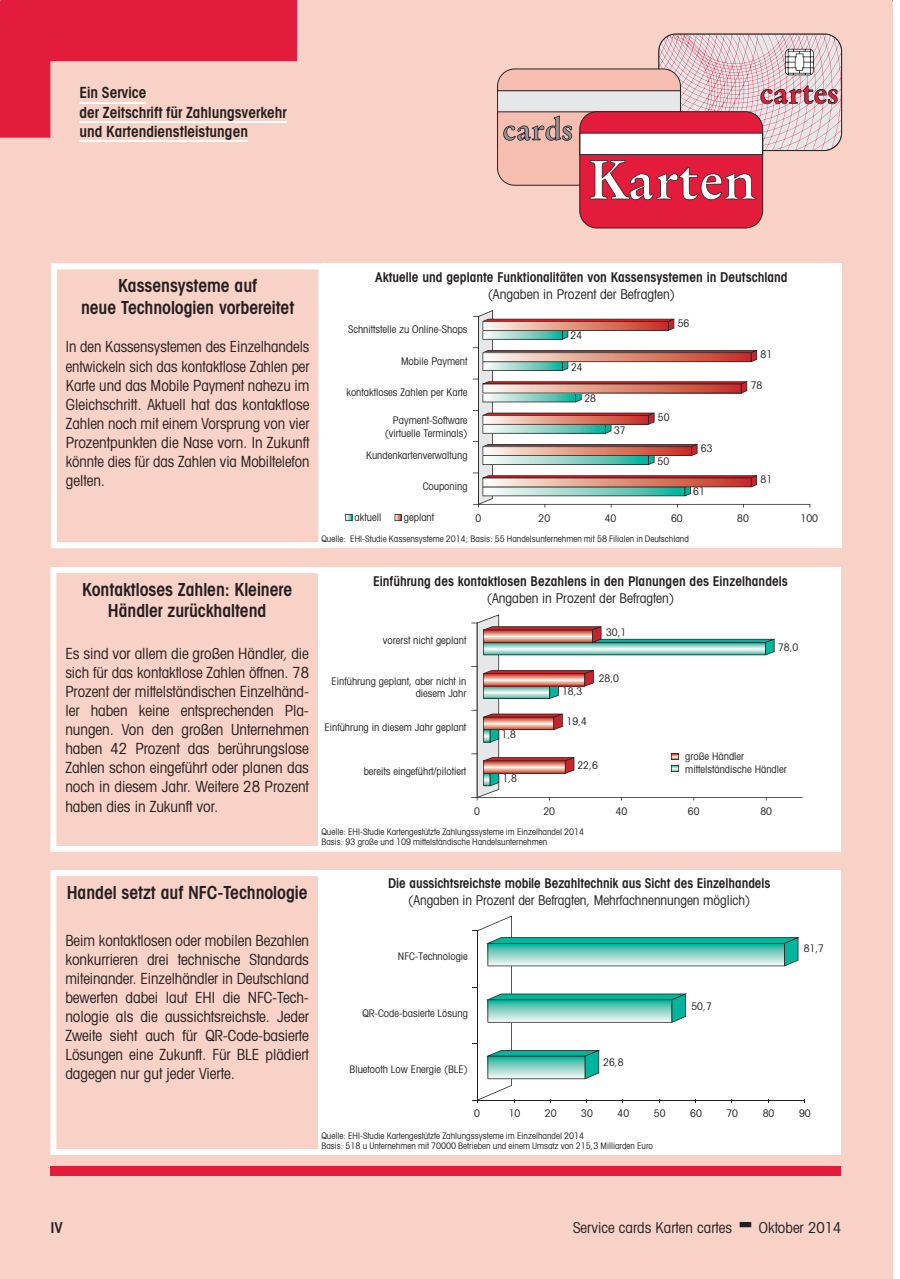
<style>
.page{position:relative;width:900px;height:1279px;background:#fff}
.page>*{position:absolute;margin:0;border:0;box-sizing:border-box;transform-origin:0 0}
.t1{font:700 54.75px "Stempel Garamond";color:#fff}
.t2{font:700 30.45px "Stempel Garamond";color:#e41c3b}
.t3{font:700 30.45px "Stempel Garamond";color:#939598}
.t4{font:600 condensed 18px/21.3px "Avant Garde";letter-spacing:-.005em;color:#231f20;text-align:center}
.t5{font:condensed 15.3px/19.2px "Avant Garde";letter-spacing:-.005em;color:#231f20;text-align:justify}
.t6{font:condensed 15.3px/19.2px "Avant Garde";letter-spacing:-.005em;color:#231f20;text-align:justify;scale:.96 1}
.t7{font:600 condensed 15.3px/19.2px "Avant Garde";color:#231f20}
.t8{font:condensed 15px "Avant Garde";color:#231f20}
.t9{font:600 condensed 15px "Avant Garde";color:#231f20}
.t10{font:600 condensed 13.5px "Avant Garde";color:#231f20}
.t11{font:condensed 13.5px "Avant Garde";color:#231f20}
.t12{font:condensed 10.5px/12.6px "Avant Garde";color:#231f20;text-align:right}
.t13{font:condensed 9px/10.5px "Avant Garde";color:#231f20}
</style>
<div class="page">
<div style="left:0;top:0;width:892px;height:1279px;background:#f9d2c7"></div>
<div style="left:321px;top:567px;width:520px;height:285px;background:#fff"></div>
<hr style="left:477px;top:797px;width:326px;height:1px;background:#231f20">
<svg style="left:471px;top:615px;width:303px;height:186px"></svg>
<hr style="left:80px;top:140px;width:168px;height:2px;background:#fff">
<div style="left:50px;top:1166px;width:791px;height:9px;background:#e41c3b"></div>
<svg style="left:497px;top:33px;width:345px;height:195px"></svg>
<svg style="left:50px;top:870px;width:271px;height:285px"></svg>
<div style="left:321px;top:870px;width:520px;height:285px;background:#fff"></div>
<svg style="left:472px;top:916px;width:333px;height:187px"></svg>
<div style="left:323px;top:263px;width:518px;height:285px;background:#fff"></div>
<hr style="left:478px;top:504px;width:332px;height:1px;background:#231f20">
<svg style="left:473px;top:310px;width:284px;height:198px"></svg>
<svg style="left:345px;top:514px;width:7px;height:7px"></svg>
<svg style="left:395px;top:514px;width:7px;height:7px"></svg>
<svg style="left:51px;top:263px;width:272px;height:285px"></svg>
<svg style="left:50px;top:567px;width:271px;height:285px"></svg>
<svg style="left:0;top:0;width:297px;height:138px"></svg>
<p class="t7" style="left:80px;top:83px;width:209px">Ein Service<br>der Zeitschrift für Zahlungsverkehr und Kartendienstleistungen</p>
<h2 class="t2" style="left:760px;top:74px;width:81px">cartes</h2>
<h1 class="t1" style="left:587px;top:146px;width:171px">Karten</h1>
<h2 class="t3" style="left:503px;top:111px;width:72px">cards</h2>
<p class="t4" style="left:81px;top:275px;width:215px">Kassensysteme auf<br>neue Technologien vorbereitet</p>
<p class="t6" style="left:66px;top:337px;width:255px">In den Kassensystemen des Einzelhandels entwickeln sich das kontaktlose Zahlen per Karte und das Mobile Payment nahezu im Gleichschritt. Aktuell hat das kontaktlose Zahlen noch mit einem Vorsprung von vier Prozentpunkten die Nase vorn. In Zukunft könnte dies für das Zahlen via Mobiltelefon gelten.</p>
<p class="t10" style="left:375px;top:269px;width:414px">Aktuelle und geplante Funktionalitäten von Kassensystemen in Deutschland</p>
<p class="t11" style="left:488px;top:286px;width:189px">(Angaben in Prozent der Befragten)</p>
<p class="t12" style="left:348px;top:323px;width:121px">Schnittstelle zu Online-Shops</p>
<p class="t12" style="left:571px;top:329px;width:13px">24</p>
<p class="t12" style="left:678px;top:316px;width:13px">56</p>
<p class="t12" style="left:401px;top:354px;width:68px">Mobile Payment</p>
<p class="t12" style="left:571px;top:360px;width:13px">24</p>
<p class="t12" style="left:760px;top:348px;width:13px">81</p>
<p class="t12" style="left:346px;top:386px;width:123px">kontaktloses Zahlen per Karte</p>
<p class="t12" style="left:584px;top:392px;width:13px">28</p>
<p class="t12" style="left:751px;top:379px;width:13px">78</p>
<p class="t12" style="left:385px;top:414px;width:84px">Payment-Software (virtuelle Terminals)</p>
<p class="t12" style="left:614px;top:423px;width:13px">37</p>
<p class="t12" style="left:658px;top:410px;width:13px">50</p>
<p class="t12" style="left:366px;top:448px;width:103px">Kundenkartenverwaltung</p>
<p class="t12" style="left:658px;top:454px;width:13px">50</p>
<p class="t12" style="left:701px;top:442px;width:13px">63</p>
<p class="t12" style="left:423px;top:480px;width:46px">Couponing</p>
<p class="t12" style="left:693px;top:485px;width:13px">61</p>
<p class="t12" style="left:760px;top:473px;width:13px">81</p>
<p class="t12" style="left:355px;top:510px;width:28px">aktuell</p>
<p class="t12" style="left:404px;top:510px;width:32px">geplant</p>
<p class="t12" style="left:475px;top:511px;width:7px">0</p>
<p class="t12" style="left:539px;top:511px;width:13px">20</p>
<p class="t12" style="left:605px;top:511px;width:13px">40</p>
<p class="t12" style="left:671px;top:511px;width:13px">60</p>
<p class="t12" style="left:737px;top:511px;width:13px">80</p>
<p class="t12" style="left:800px;top:511px;width:19px">100</p>
<p class="t13" style="left:321px;top:533px;width:369px">Quelle: EHI-Studie Kassensysteme 2014; Basis: 55 Handelsunternehmen mit 58 Filialen in Deutschland</p>
<p class="t4" style="left:82px;top:579px;width:212px">Kontaktloses Zahlen: Kleinere<br>Händler zurückhaltend</p>
<p class="t5" style="left:65px;top:643px;width:245px">Es sind vor allem die großen Händler, die sich für das kontaktlose Zahlen öffnen. 78<br>Prozent der mittelständischen Einzelhänd&shy;ler haben keine entsprechenden Pla&shy;nungen. Von den großen Unternehmen haben 42 Prozent das berührungslose Zahlen schon eingeführt oder planen das noch in diesem Jahr. Weitere 28 Prozent haben dies in Zukunft vor.</p>
<p class="t4" style="left:67px;top:882px;width:242px">Handel setzt auf NFC-Technologie</p>
<p class="t5" style="left:65px;top:930px;width:245px">Beim kontaktlosen oder mobilen Bezahlen konkurrieren drei technische Standards miteinander. Einzelhändler in Deutschland bewerten dabei laut EHI die NFC-Tech&shy;nologie als die aussichtsreichste. Jeder Zweite sieht auch für QR-Code-basierte Lösungen eine Zukunft. Für BLE plädiert dagegen nur gut jeder Vierte.</p>
<p class="t10" style="left:373px;top:573px;width:416px">Einführung des kontaktlosen Bezahlens in den Planungen des Einzelhandels</p>
<p class="t11" style="left:487px;top:589px;width:189px">(Angaben in Prozent der Befragten)</p>
<p class="t12" style="left:383px;top:633px;width:85px">vorerst nicht geplant</p>
<p class="t12" style="left:332px;top:674px;width:136px">Einführung geplant, aber nicht in diesem Jahr</p>
<p class="t12" style="left:325px;top:721px;width:143px">Einführung in diesem Jahr geplant</p>
<p class="t12" style="left:364px;top:764px;width:104px">bereits eingeführt/pilotiert</p>
<p class="t12" style="left:501px;top:728px;width:16px">1,8</p>
<p class="t12" style="left:502px;top:772px;width:16px">1,8</p>
<p class="t12" style="left:606px;top:626px;width:22px">30,1</p>
<p class="t12" style="left:562px;top:684px;width:22px">18,3</p>
<p class="t12" style="left:567px;top:714px;width:22px">19,4</p>
<p class="t12" style="left:599px;top:671px;width:22px">28,0</p>
<p class="t12" style="left:577px;top:759px;width:22px">22,6</p>
<p class="t12" style="left:778px;top:640px;width:22px">78,0</p>
<p class="t12" style="left:685px;top:750px;width:103px;line-height:12px;text-align:left">große Händler mittelständische Händler</p>
<p class="t12" style="left:474px;top:804px;width:7px">0</p>
<p class="t12" style="left:543px;top:804px;width:13px">20</p>
<p class="t12" style="left:616px;top:804px;width:13px">40</p>
<p class="t12" style="left:688px;top:804px;width:13px">60</p>
<p class="t12" style="left:760px;top:804px;width:13px">80</p>
<p class="t13" style="left:321px;top:826px;width:264px">Quelle: EHI-Studie Kartengestützte Zahlungssysteme im Einzelhandel 2014<br>Basis: 93 große und 109 mittelständische Handelsunternehmen</p>
<p class="t10" style="left:388px;top:875px;width:384px">Die aussichtsreichste mobile Bezahltechnik aus Sicht des Einzelhandels</p>
<p class="t11" style="left:408px;top:892px;width:343px">(Angaben in Prozent der Befragten, Mehrfachnennungen möglich)</p>
<p class="t12" style="left:398px;top:950px;width:71px">NFC-Technologie</p>
<p class="t12" style="left:362px;top:1006px;width:107px">QR-Code-basierte Lösung</p>
<p class="t12" style="left:349px;top:1063px;width:120px">Bluetooth Low Energie (BLE)</p>
<p class="t12" style="left:603px;top:1055px;width:22px">26,8</p>
<p class="t12" style="left:691px;top:999px;width:22px">50,7</p>
<p class="t12" style="left:804px;top:942px;width:22px">81,7</p>
<p class="t12" style="left:474px;top:1107px;width:7px">0</p>
<p class="t12" style="left:509px;top:1107px;width:13px">10</p>
<p class="t12" style="left:545px;top:1107px;width:13px">20</p>
<p class="t12" style="left:581px;top:1107px;width:13px">30</p>
<p class="t12" style="left:617px;top:1107px;width:13px">40</p>
<p class="t12" style="left:654px;top:1107px;width:13px">50</p>
<p class="t12" style="left:690px;top:1107px;width:13px">60</p>
<p class="t12" style="left:726px;top:1107px;width:13px">70</p>
<p class="t12" style="left:763px;top:1107px;width:13px">80</p>
<p class="t12" style="left:799px;top:1107px;width:13px">90</p>
<p class="t13" style="left:321px;top:1130px;width:333px">Quelle: EHI-Studie Kartengestützte Zahlungssysteme im Einzelhandel 2014<br>Basis: 518 u Unternehmen mit 70000 Betrieben und einem Umsatz von 215,3 Milliarden Euro</p>
<p class="t9" style="left:50px;top:1218px;width:14px">IV</p>
<p class="t8" style="left:573px;top:1218px;width:161px">Service cards Karten cartes</p>
<p class="t8" style="left:759px;top:1218px;width:84px">Oktober 2014</p>
</div>
